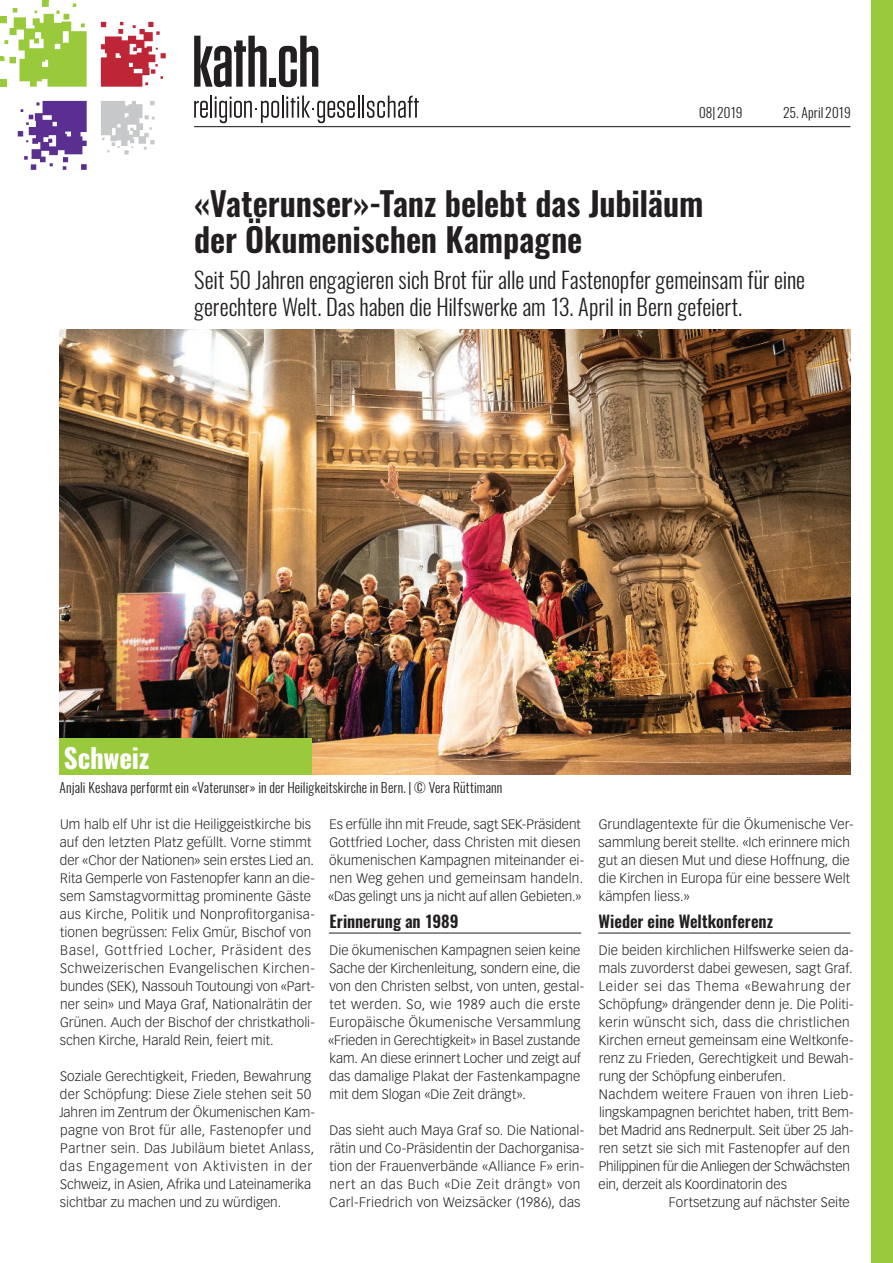
<style>
.page{position:relative;width:893px;height:1263px;background:#fff}
.page>*{position:absolute;margin:0;border:0;box-sizing:border-box;transform-origin:0 0}
.t1{font:600 33px/36px "Oswald";letter-spacing:-.005em;color:#231f20}
.t2{font:700 27px "Oswald";letter-spacing:-.01em;color:#fff}
.t3{font:300 22.5px/27px "Oswald";letter-spacing:-.005em;color:#231f20}
.t4{font:600 16.5px "Oswald";letter-spacing:-.005em;color:#231f20}
.t5{font:300 13.5px/18px "Vectora LT Std";letter-spacing:.005em;color:#231f20}
.t6{font:300 13.5px "Oswald";letter-spacing:.01em;color:#231f20}
.t7{font:300 13.5px "Vectora LT Std";letter-spacing:.025em;color:#231f20}
.t8{font:300 13.5px "Vectora LT Std";letter-spacing:-.02em;color:#231f20}
.t9{font:300 13.5px "Vectora LT Std";letter-spacing:.055em;color:#231f20}
</style>
<div class="page">
<div style="left:872px;top:0;width:21px;height:1263px;background:#99ca3b"></div>
<img style="left:60px;top:330px;width:790px;height:445px">
<hr style="left:194px;top:126px;width:656px;height:1px;background:#231f20">
<svg style="left:194px;top:36px;width:73px;height:51px"></svg>
<div style="left:270px;top:78px;width:6px;height:9px;background:#231f20"></div>
<svg style="left:279px;top:36px;width:39px;height:51px"></svg>
<svg style="left:101px;top:22px;width:65px;height:65px"></svg>
<svg style="left:101px;top:101px;width:54px;height:54px"></svg>
<svg style="left:18px;top:101px;width:69px;height:69px"></svg>
<hr style="left:210px;top:96px;width:2px;height:22px;background:#231f20">
<svg style="left:194px;top:101px;width:14px;height:17px"></svg>
<hr style="left:362px;top:96px;width:2px;height:22px;background:#231f20">
<svg style="left:367px;top:96px;width:52px;height:22px"></svg>
<svg style="left:215px;top:96px;width:144px;height:27px"></svg>
<hr style="left:329px;top:933px;width:252px;height:1px;background:#231f20">
<hr style="left:598px;top:933px;width:252px;height:1px;background:#231f20">
<div style="left:60px;top:739px;width:252px;height:36px;background:#99ca3b"></div>
<svg style="left:0;top:0;width:87px;height:87px"></svg>
<p class="t6" style="left:699px;top:100px;width:45px">08| 2019</p>
<p class="t6" style="left:783px;top:100px;width:69px">25. April 2019</p>
<h1 class="t1" style="left:194px;top:187px;width:511px">«Vaterunser»-Tanz belebt das Jubiläum der Ökumenischen Kampagne</h1>
<h3 class="t3" style="left:194px;top:263px;width:612px">Seit 50 Jahren engagieren sich Brot für alle und Fastenopfer gemeinsam für eine gerechtere Welt. Das haben die Hilfswerke am 13. April in Bern gefeiert.</h3>
<h2 class="t2" style="left:64px;top:744px;width:87px">Schweiz</h2>
<p class="t6" style="left:60px;top:775px;width:444px">Anjali Keshava performt ein «Vaterunser» in der Heiligkeitskirche in Bern. | © Vera Rüttimann</p>
<p class="t5" style="left:60px;top:815px;width:257px">Um halb elf Uhr ist die Heiliggeistkirche bis auf den letzten Platz gefüllt. Vorne stimmt der «Chor der Nationen» sein erstes Lied an.<br>Rita Gemperle von Fastenopfer kann an die&shy;sem Samstagvormittag prominente Gäste aus Kirche, Politik und Nonprofitorganisa&shy;tionen begrüssen: Felix Gmür, Bischof von Basel, Gottfried Locher, Präsident des Schweizerischen Evangelischen Kirchen&shy;bundes (SEK), Nassouh Toutoungi von «Part&shy;ner sein» und Maya Graf, Nationalrätin der Grünen. Auch der Bischof der christkatholi&shy;schen Kirche, Harald Rein, feiert mit.</p>
<p class="t5" style="left:59px;top:1067px;width:257px">Soziale Gerechtigkeit, Frieden, Bewahrung der Schöpfung: Diese Ziele stehen seit 50<br>Jahren im Zentrum der Ökumenischen Kam&shy;pagne von Brot für alle, Fastenopfer und Partner sein. Das Jubiläum bietet Anlass, das Engagement von Aktivisten in der Schweiz, in Asien, Afrika und Lateinamerika sichtbar zu machen und zu würdigen.</p>
<p class="t5" style="left:328px;top:815px;width:258px">Es erfülle ihn mit Freude, sagt SEK-Präsident Gottfried Locher, dass Christen mit diesen ökumenischen Kampagnen miteinander ei&shy;nen Weg gehen und gemeinsam handeln. «Das gelingt uns ja nicht auf allen Gebieten.»</p>
<p class="t4" style="left:330px;top:912px;width:130px">Erinnerung an 1989</p>
<p class="t5" style="left:328px;top:941px;width:258px">Die ökumenischen Kampagnen seien keine Sache der Kirchenleitung, sondern eine, die von den Christen selbst, von unten, gestal&shy;tet werden. So, wie 1989 auch die erste Europäische Ökumenische Versammlung «Frieden in Gerechtigkeit» in Basel zustande kam. An diese erinnert Locher und zeigt auf das damalige Plakat der Fastenkampagne mit dem Slogan «Die Zeit drängt».</p>
<p class="t5" style="left:329px;top:1121px;width:256px">Das sieht auch Maya Graf so. Die National&shy;rätin und Co-Präsidentin der Dachorganisa&shy;tion der Frauenverbände «Alliance F» erin&shy;nert an das Buch «Die Zeit drängt» von Carl-Friedrich von Weizsäcker (1986), das</p>
<p class="t5" style="left:598px;top:815px;width:257px">Grundlagentexte für die Ökumenische Ver&shy;sammlung bereit stellte. «Ich erinnere mich gut an diesen Mut und diese Hoffnung, die die Kirchen in Europa für eine bessere Welt kämpfen liess.»</p>
<p class="t4" style="left:599px;top:912px;width:176px">Wieder eine Weltkonferenz</p>
<p class="t5" style="left:599px;top:941px;width:256px">Die beiden kirchlichen Hilfswerke seien da-</p>
<p class="t5" style="left:599px;top:959px;width:255px">mals zuvorderst dabei gewesen, sagt Graf.</p>
<p class="t9" style="left:599px;top:978px;width:253px">Leider sei das Thema «Bewahrung der</p>
<p class="t5" style="left:599px;top:995px;width:256px">Schöpfung» drängender denn je. Die Politi-</p>
<p class="t7" style="left:599px;top:1014px;width:252px">kerin wünscht sich, dass die christlichen</p>
<p class="t5" style="left:599px;top:1031px;width:256px">Kirchen erneut gemeinsam eine Weltkonfe-</p>
<p class="t5" style="left:599px;top:1049px;width:256px">renz zu Frieden, Gerechtigkeit und Bewah-</p>
<p class="t5" style="left:599px;top:1067px;width:189px">rung der Schöpfung einberufen.</p>
<p class="t7" style="left:599px;top:1086px;width:256px">Nachdem weitere Frauen von ihren Lieb-</p>
<p class="t5" style="left:599px;top:1103px;width:256px">lingskampagnen berichtet haben, tritt Bem-</p>
<p class="t5" style="left:599px;top:1121px;width:256px">bet Madrid ans Rednerpult. Seit über 25 Jah-</p>
<p class="t5" style="left:599px;top:1139px;width:253px">ren setzt sie sich mit Fastenopfer auf den</p>
<p class="t8" style="left:599px;top:1158px;width:252px">Philippinen für die Anliegen der Schwächsten</p>
<p class="t5" style="left:599px;top:1175px;width:190px">ein, derzeit als Koordinatorin des</p>
<p class="t5" style="left:669px;top:1193px;width:183px">Fortsetzung auf nächster Seite</p>
</div>
